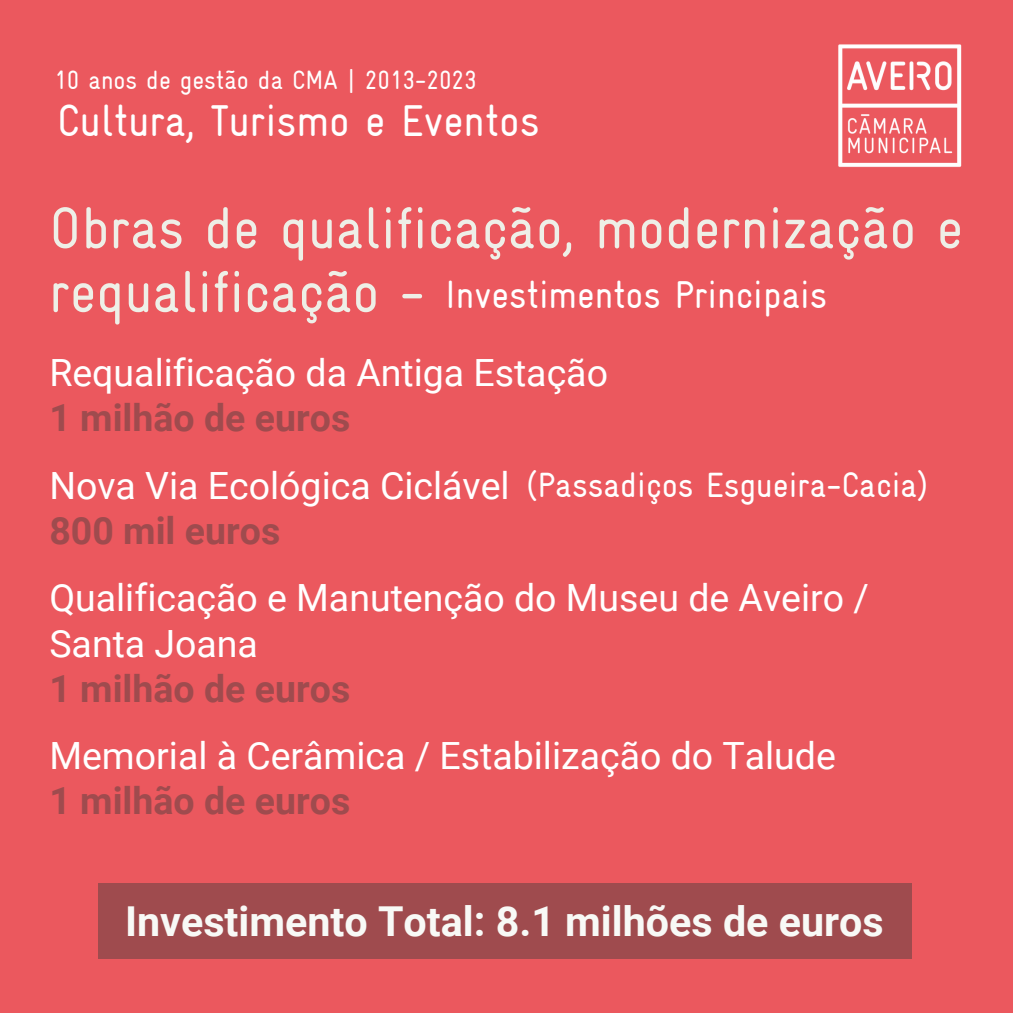
<style>
.page{position:relative;width:1013px;height:1013px;background:#fff}
.page>*{position:absolute;margin:0;border:0;box-sizing:border-box;transform-origin:0 0}
.t1{font:58.75px/63.8px "Gravur Condensed";color:#eeefe7}
.t2{font:44.75px "Gravur Condensed";color:#fff}
.t3{font:700 41.25px "Roboto";color:#f8f9f6}
.t4{font:39px "Gravur Condensed";color:#fff}
.t5{font:37.5px/45px "Roboto";color:#fff}
.t6{font:700 37.5px "Roboto";color:#9f4b4e}
.t7{font:35.25px "Gravur Condensed";color:#fff}
.t8{font:26.25px "Gravur Condensed";color:#fff}
</style>
<div class="page">
<div style="left:0;top:0;width:1012px;height:1012px;background:#eb585e"></div>
<img style="left:838px;top:44px;width:124px;height:123px">
<div style="left:98px;top:883px;width:813px;height:76px;background:#9f4b4e"></div>
<p class="t8" style="left:54px;top:66px;width:424px">10 anos de gestão da CMA | 2013-2023</p>
<p class="t2" style="left:57px;top:95px;width:484px">Cultura, Turismo e Eventos</p>
<p class="t1" style="left:49px;top:195px;width:915px">Obras de qualificação, modernização e requalificação -</p>
<p class="t4" style="left:445px;top:273px;width:383px">Investimentos Principais</p>
<p class="t5" style="left:49px;top:351px;width:560px">Requalificação da Antiga Estação</p>
<p class="t6" style="left:49px;top:396px;width:302px">1 milhão de euros</p>
<p class="t5" style="left:49px;top:463px;width:462px">Nova Via Ecológica Ciclável</p>
<p class="t6" style="left:49px;top:509px;width:232px">800 mil euros</p>
<p class="t5" style="left:49px;top:576px;width:821px">Qualificação e Manutenção do Museu de Aveiro /<br>Santa Joana</p>
<p class="t6" style="left:49px;top:666px;width:302px">1 milhão de euros</p>
<p class="t7" style="left:526px;top:465px;width:404px">(Passadiços Esgueira-Cacia)</p>
<p class="t5" style="left:49px;top:733px;width:788px">Memorial à Cerâmica / Estabilização do Talude</p>
<p class="t6" style="left:49px;top:779px;width:302px">1 milhão de euros</p>
<p class="t3" style="left:125px;top:897px;width:760px">Investimento Total: 8.1 milhões de euros</p>
</div>
